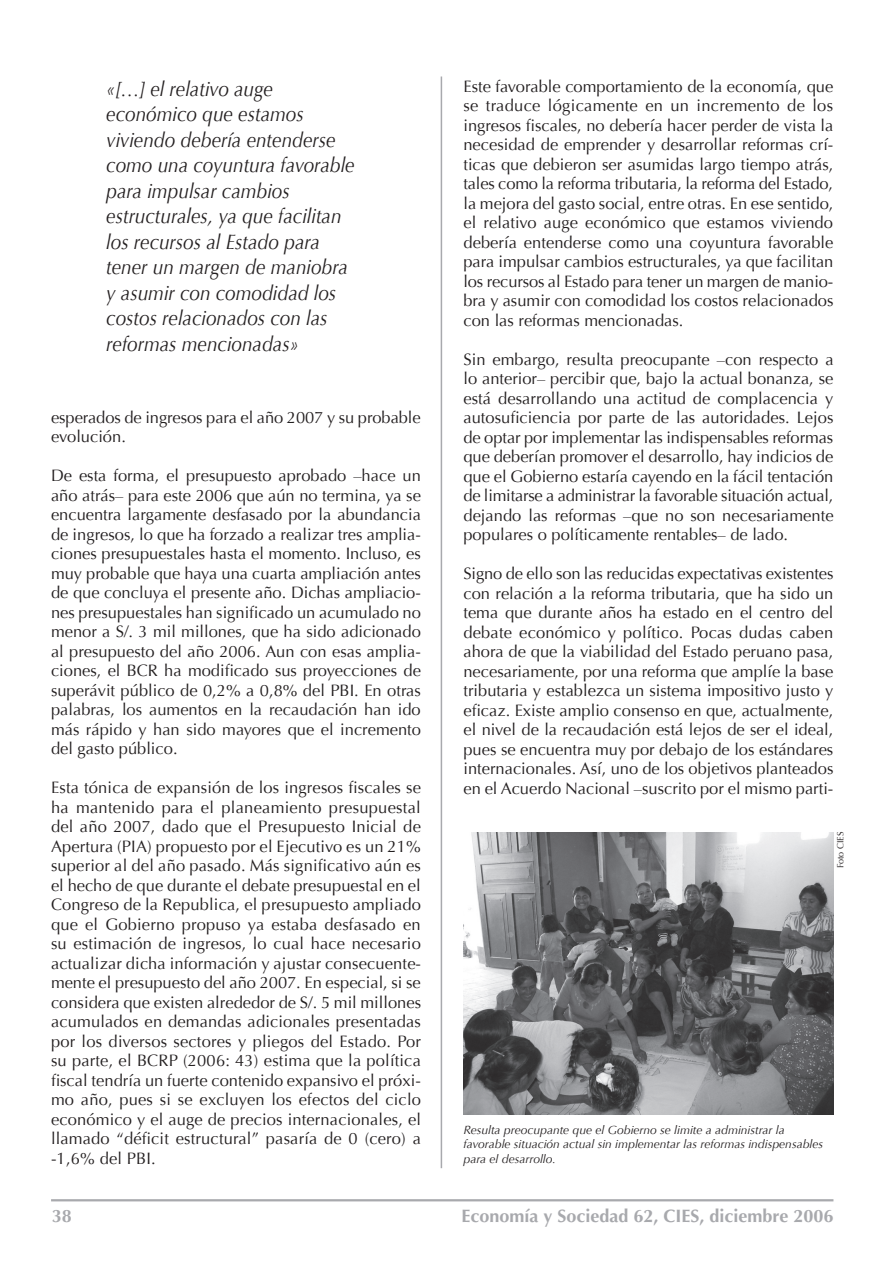
<style>
.page{position:relative;width:893px;height:1263px;background:#fff}
.page>*{position:absolute;margin:0;border:0;box-sizing:border-box;transform-origin:0 0}
.t1{font:italic 21px/25.5px "Optima";color:#231f20;scale:.9 1}
.t2{font:700 18px "Optima LH East A";color:#a8a9ad}
.t3{font:16.5px/19.5px "Optima";color:#231f20;text-align:justify}
.t4{font:italic 12px/14.4px "Optima";color:#231f20}
.t5{font:9px "Optima";color:#231f20}
</style>
<div class="page">
<hr style="left:51px;top:1199px;width:782px;height:2px;background:#a8a9ad">
<hr style="left:441px;top:76px;width:1px;height:1092px;background:#a8a9ad">
<img style="left:463px;top:832px;width:370px;height:282px">
<p class="t1" style="left:106px;top:76px;width:277px">«[…] el relativo auge económico que estamos viviendo debería entenderse como una coyuntura favorable para impulsar cambios estructurales, ya que facilitan los recursos al Estado para tener un margen de maniobra y asumir con comodidad los costos relacionados con las reformas mencionadas»</p>
<p class="t3" style="left:51px;top:407px;width:371px">esperados de ingresos para el año 2007 y su probable evolución.</p>
<p class="t3" style="left:51px;top:466px;width:371px">De esta forma, el presupuesto aprobado –hace un año atrás– para este 2006 que aún no termina, ya se encuentra largamente desfasado por la abundancia de ingresos, lo que ha forzado a realizar tres amplia&shy;ciones presupuestales hasta el momento. Incluso, es muy probable que haya una cuarta ampliación antes de que concluya el presente año. Dichas ampliacio&shy;nes presupuestales han significado un acumulado no menor a S/. 3 mil millones, que ha sido adicionado al presupuesto del año 2006. Aun con esas amplia&shy;ciones, el BCR ha modificado sus proyecciones de superávit público de 0,2% a 0,8% del PBI. En otras palabras, los aumentos en la recaudación han ido más rápido y han sido mayores que el incremento del gasto público.</p>
<p class="t3" style="left:51px;top:778px;width:372px">Esta tónica de expansión de los ingresos fiscales se ha mantenido para el planeamiento presupuestal del año 2007, dado que el Presupuesto Inicial de Apertura (PIA) propuesto por el Ejecutivo es un 21% superior al del año pasado. Más significativo aún es el hecho de que durante el debate presupuestal en el Congreso de la Republica, el presupuesto ampliado que el Gobierno propuso ya estaba desfasado en su estimación de ingresos, lo cual hace necesario actualizar dicha información y ajustar consecuente&shy;mente el presupuesto del año 2007. En especial, si se considera que existen alrededor de S/. 5 mil millones acumulados en demandas adicionales presentadas por los diversos sectores y pliegos del Estado. Por su parte, el BCRP (2006: 43) estima que la política fiscal tendría un fuerte contenido expansivo el próxi&shy;mo año, pues si se excluyen los efectos del ciclo económico y el auge de precios internacionales, el llamado “déficit estructural” pasaría de 0 (cero) a -1,6% del PBI.</p>
<p class="t3" style="left:463px;top:77px;width:372px">Este favorable comportamiento de la economía, que se traduce lógicamente en un incremento de los ingresos fiscales, no debería hacer perder de vista la necesidad de emprender y desarrollar reformas crí&shy;ticas que debieron ser asumidas largo tiempo atrás, tales como la reforma tributaria, la reforma del Estado, la mejora del gasto social, entre otras. En ese sentido, el relativo auge económico que estamos viviendo debería entenderse como una coyuntura favorable para impulsar cambios estructurales, ya que facilitan los recursos al Estado para tener un margen de manio&shy;bra y asumir con comodidad los costos relacionados con las reformas mencionadas.</p>
<p class="t3" style="left:463px;top:350px;width:372px">Sin embargo, resulta preocupante –con respecto a lo anterior– percibir que, bajo la actual bonanza, se está desarrollando una actitud de complacencia y autosuficiencia por parte de las autoridades. Lejos de optar por implementar las indispensables reformas que deberían promover el desarrollo, hay indicios de que el Gobierno estaría cayendo en la fácil tentación de limitarse a administrar la favorable situación actual, dejando las reformas –que no son necesariamente populares o políticamente rentables– de lado.</p>
<p class="t3" style="left:463px;top:564px;width:371px">Signo de ello son las reducidas expectativas existentes con relación a la reforma tributaria, que ha sido un tema que durante años ha estado en el centro del debate económico y político. Pocas dudas caben ahora de que la viabilidad del Estado peruano pasa, necesariamente, por una reforma que amplíe la base tributaria y establezca un sistema impositivo justo y eficaz. Existe amplio consenso en que, actualmente, el nivel de la recaudación está lejos de ser el ideal, pues se encuentra muy por debajo de los estándares internacionales. Así, uno de los objetivos planteados en el Acuerdo Nacional –suscrito por el mismo parti-</p>
<p class="t5" style="left:835px;top:868px;width:38px;rotate:-90deg">Foto CIES</p>
<p class="t4" style="left:463px;top:1123px;width:361px">Resulta preocupante que el Gobierno se limite a administrar la favorable situación actual sin implementar las reformas indispensables para el desarrollo.</p>
<p class="t2" style="left:52px;top:1204px;width:22px">38</p>
<p class="t2" style="left:461px;top:1204px;width:373px">Economía y Sociedad 62, CIES, diciembre 2006</p>
</div>
